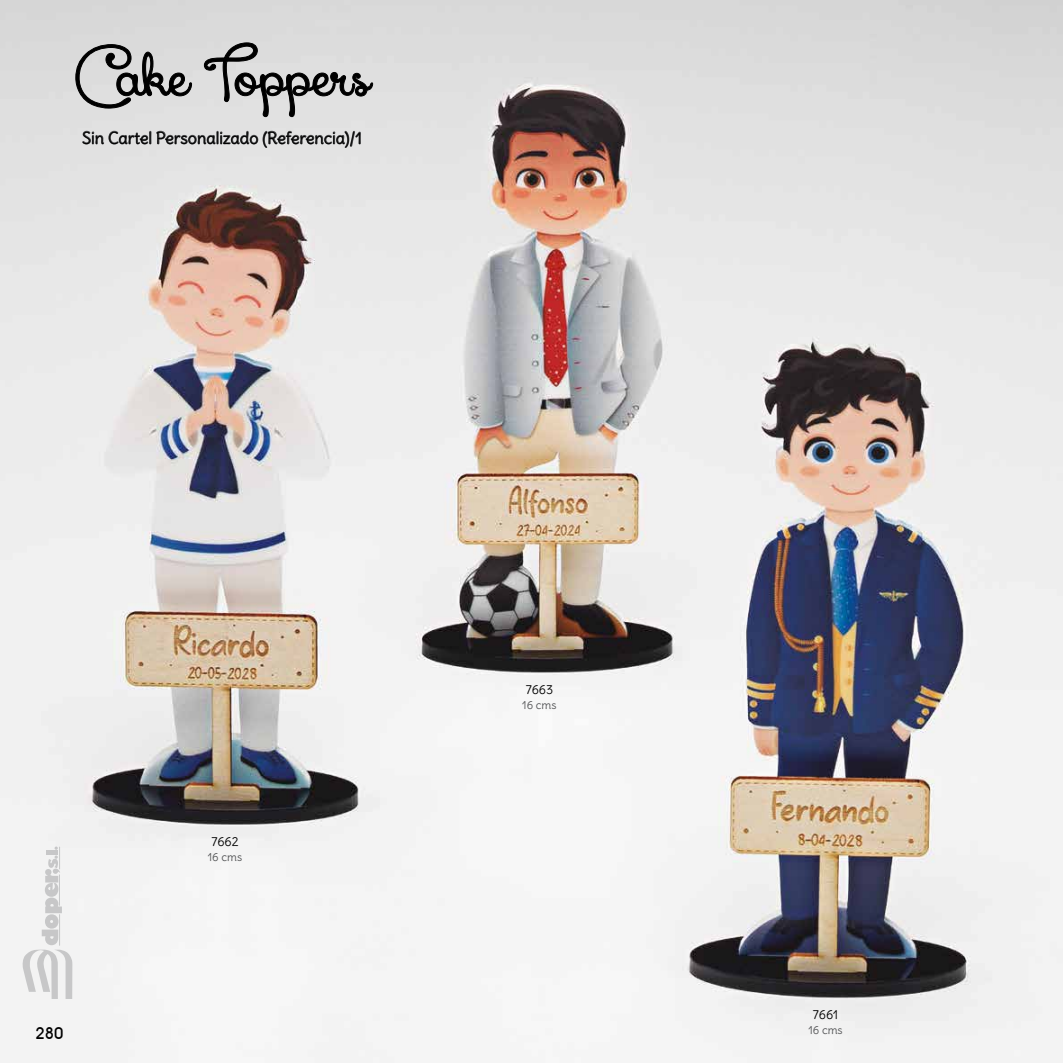
<style>
.page{position:relative;width:1063px;height:1063px;background:#fff}
.page>*{position:absolute;margin:0;border:0;box-sizing:border-box;transform-origin:0 0}
.t1{font:50px "Xiomara";color:#000}
.t2{font:16.25px "Delius";color:#000}
.t3{font:500 16.25px "Avant Garde IT Cby BT";color:#000}
.t4{font:12.5px "Delius";color:#000}
.t5{font:11.25px "Delius";color:#555658}
</style>
<div class="page">
<img style="left:0;top:0;width:1063px;height:1063px">
<svg style="left:22px;top:847px;width:50px;height:152px"></svg>
<hr style="left:59px;top:915px;width:1px;height:30px;background:#c6c7c8">
<hr style="left:59px;top:875px;width:1px;height:30px;background:#c6c7c8">
<svg style="left:75px;top:43px;width:298px;height:105px;background:#c8c8c8"></svg>
<h1 class="t1" style="left:73px;top:49px;width:299px">Cake Toppers</h1>
<p class="t2" style="left:82px;top:128px;width:281px">Sin Cartel Personalizado (Referencia)/1</p>
<p class="t3" style="left:35px;top:1023px;width:29px">280</p>
<p class="t4" style="left:211px;top:834px;width:29px">7662</p>
<p class="t5" style="left:208px;top:850px;width:36px">16 cms</p>
<p class="t4" style="left:526px;top:682px;width:29px">7663</p>
<p class="t5" style="left:522px;top:698px;width:36px">16 cms</p>
<p class="t4" style="left:813px;top:1007px;width:27px">7661</p>
<p class="t5" style="left:808px;top:1023px;width:36px">16 cms</p>
</div>
